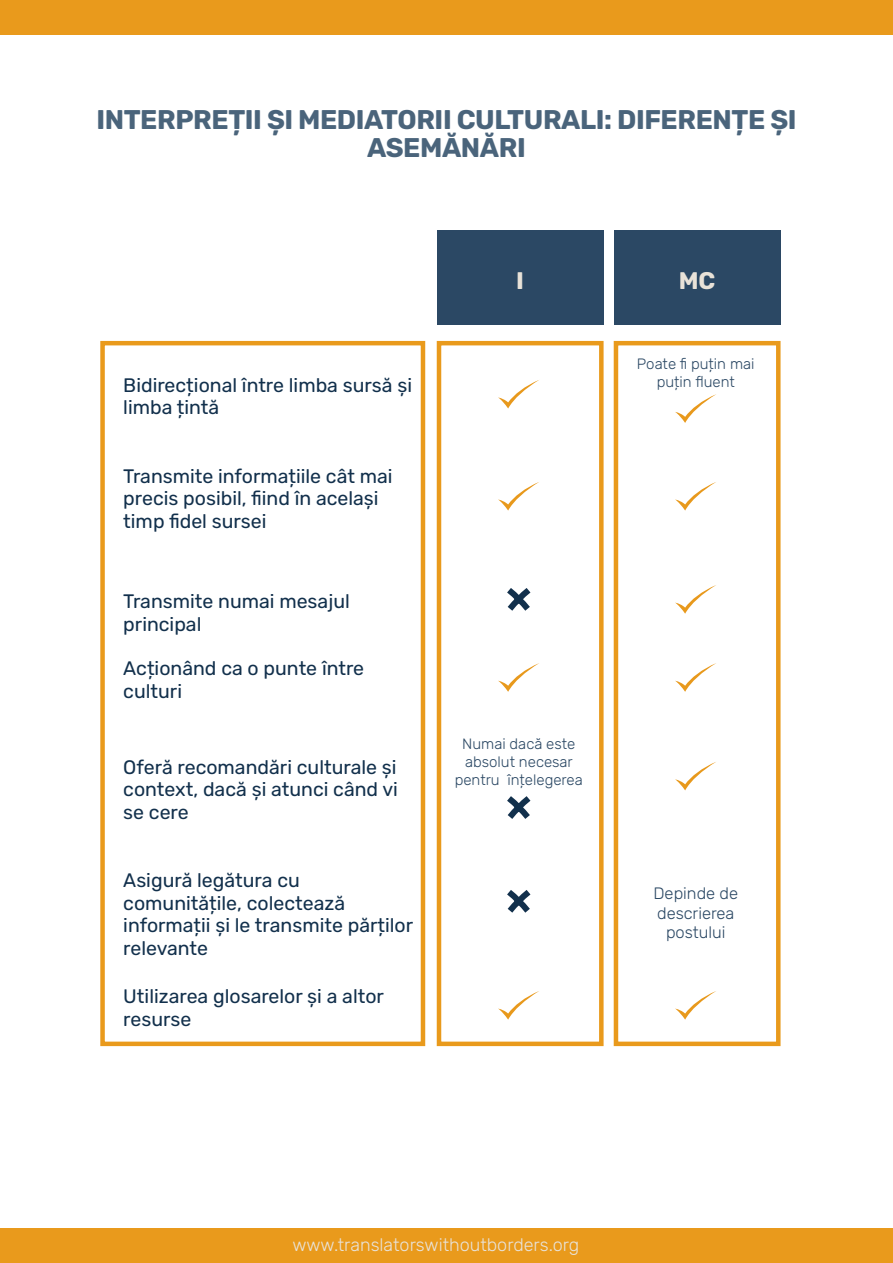
<style>
.page{position:relative;width:893px;height:1263px;background:#fff}
.page>*{position:absolute;margin:0;border:0;box-sizing:border-box;transform-origin:0 0}
.t1{font:700 27px/28.5px "Rubik";letter-spacing:-.015em;color:#4a647b;text-align:center}
.t2{font:700 24px "Rubik";color:#e8e2d8}
.t3{font:19.5px/22.5px "Rubik";color:#12304c}
.t4{font:300 18px "Rubik";color:#e8e2d8}
.t5{font:300 16.5px/19.5px "Rubik";color:#2b4864;text-align:center}
.t6{font:300 15px/18px "Rubik";color:#2b4864;text-align:center}
</style>
<div class="page">
<div style="left:0;top:1229px;width:893px;height:34px;background:#e99a1c"></div>
<svg style="left:436px;top:340px;width:168px;height:707px"></svg>
<svg style="left:613px;top:340px;width:168px;height:707px"></svg>
<svg style="left:100px;top:340px;width:326px;height:707px"></svg>
<div style="left:0;top:0;width:893px;height:34px;background:#e99a1c"></div>
<svg style="left:498px;top:380px;width:41px;height:28px"></svg>
<svg style="left:498px;top:482px;width:41px;height:29px"></svg>
<svg style="left:675px;top:394px;width:41px;height:29px"></svg>
<svg style="left:675px;top:482px;width:41px;height:29px"></svg>
<svg style="left:675px;top:585px;width:41px;height:29px"></svg>
<svg style="left:675px;top:663px;width:41px;height:29px"></svg>
<svg style="left:498px;top:663px;width:41px;height:29px"></svg>
<svg style="left:498px;top:991px;width:41px;height:29px"></svg>
<svg style="left:675px;top:762px;width:41px;height:28px"></svg>
<svg style="left:675px;top:991px;width:41px;height:29px"></svg>
<svg style="left:501px;top:582px;width:36px;height:35px"></svg>
<svg style="left:501px;top:884px;width:36px;height:35px"></svg>
<svg style="left:501px;top:790px;width:36px;height:35px"></svg>
<div style="left:614px;top:230px;width:166px;height:94px;background:#2b4864"></div>
<div style="left:437px;top:230px;width:167px;height:94px;background:#2b4864"></div>
<h1 class="t1" style="left:96px;top:106px;width:702px">INTERPREȚII ȘI MEDIATORII CULTURALI: DIFERENȚE ȘI<br>ASEMĂNĂRI</h1>
<p class="t3" style="left:123px;top:374px;width:290px">Bidirecțional între limba sursă și limba țintă</p>
<p class="t3" style="left:123px;top:465px;width:271px">Transmite informațiile cât mai precis posibil, fiind în același timp fidel sursei</p>
<p class="t3" style="left:123px;top:591px;width:228px">Transmite numai mesajul principal</p>
<p class="t3" style="left:123px;top:658px;width:242px">Acționând ca o punte între culturi</p>
<p class="t3" style="left:123px;top:756px;width:276px;text-align:justify">Oferă recomandări culturale și context, dacă și atunci când vi se cere</p>
<p class="t3" style="left:123px;top:870px;width:291px">Asigură legătura cu comunitățile, colectează informații și le transmite părților relevante</p>
<p class="t3" style="left:123px;top:986px;width:262px">Utilizarea glosarelor și a altor resurse</p>
<p class="t2" style="left:516px;top:267px;width:9px">I</p>
<p class="t2" style="left:679px;top:267px;width:38px">MC</p>
<p class="t6" style="left:637px;top:356px;width:119px">Poate fi puțin mai puțin fluent</p>
<p class="t6" style="left:455px;top:735px;width:130px">Numai dacă este absolut necesar pentru înțelegerea</p>
<p class="t5" style="left:653px;top:884px;width:86px">Depinde de descrierea postului</p>
<p class="t4" style="left:292px;top:1235px;width:288px">www.translatorswithoutborders.org</p>
</div>
